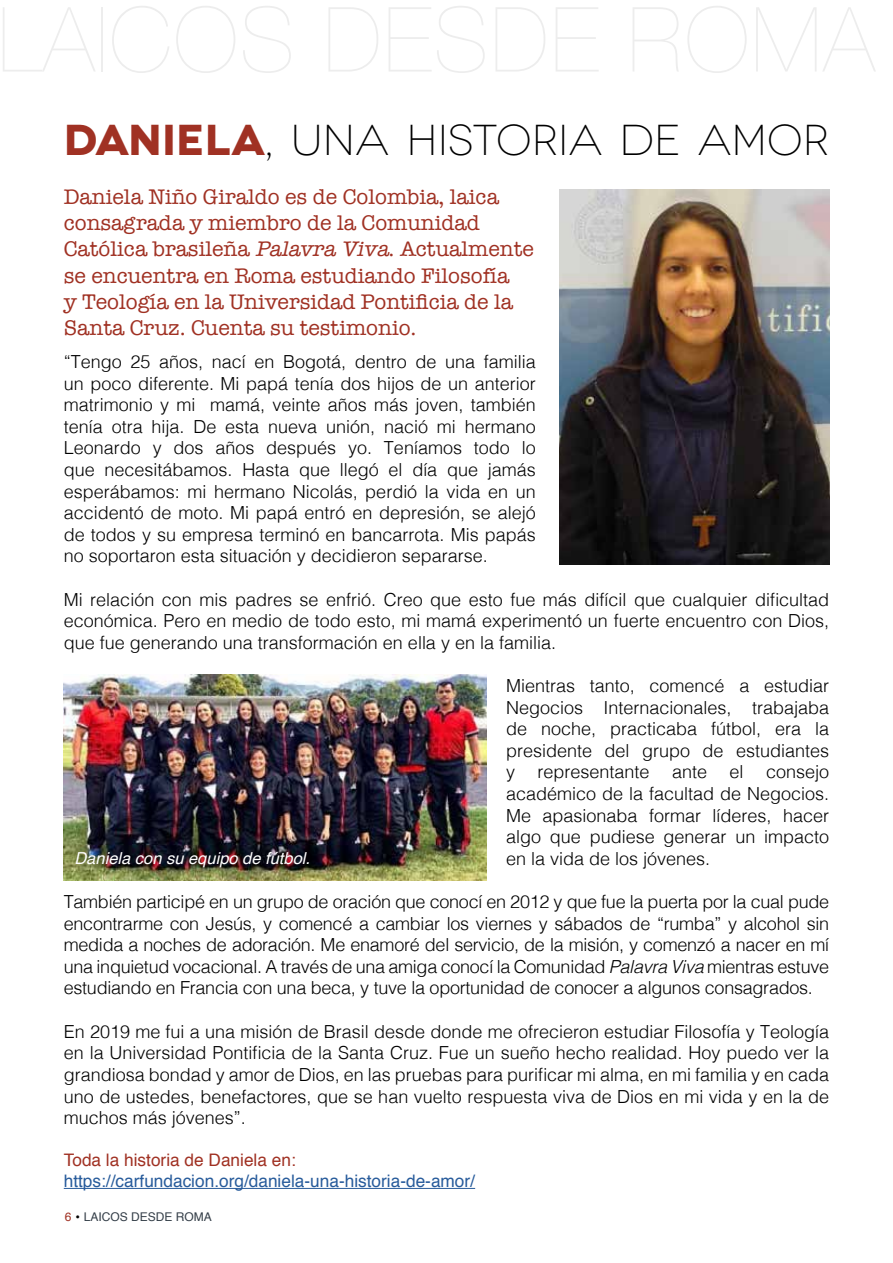
<style>
.page{position:relative;width:893px;height:1263px;background:#fff}
.page>*{position:absolute;margin:0;border:0;box-sizing:border-box;transform-origin:0 0}
.t1{font:300 43.2px "Novecentowide";color:#000}
.t2{font:21.75px/26.1px "American Typewriter";color:#a03123}
.t3{font:300 18px/21.6px "Helvetica";color:#000;text-align:justify}
.t4{font:17.25px "Helvetica";color:#275b9b}
.t5{font:17.25px "Helvetica";color:#a03123}
.t6{font:italic 16.5px "Helvetica";color:#fff}
.t7{font:12px "Helvetica";color:#343e48}
.s1{font-weight:700;color:#a03123}
.s2{font-style:italic}
.s3{color:#a03123}
.s4{font-family:"Gill Sans";font-weight:300;color:#000}
</style>
<div class="page">
<hr style="left:64px;top:1188px;width:411px;height:1px;background:#275b9b">
<img style="left:64px;top:674px;width:423px;height:207px">
<img style="left:559px;top:189px;width:270px;height:375px">
<h1 class="t1" style="left:64px;top:116px;width:767px"><span class="s1">DANIELA</span>, UNA HISTORIA DE AMOR</h1>
<p class="t2" style="left:64px;top:183px;width:472px">Daniela Niño Giraldo es de Colombia, laica consagrada y miembro de la Comunidad Católica brasileña <span class="s2">PalavraViva</span>. Actualmente se encuentra en Roma estudiando Filosofía<br>y Teología en la Universidad Pontificia de la Santa Cruz. Cuenta su testimonio.</p>
<p class="t3" style="left:64px;top:350px;width:474px">“Tengo 25 años, nací en Bogotá, dentro de una familia un poco diferente. Mi papá tenía dos hijos de un anterior matrimonio y mi mamá, veinte años más joven, también tenía otra hija. De esta nueva unión, nació mi hermano Leonardo y dos años después yo. Teníamos todo lo que necesitábamos. Hasta que llegó el día que jamás esperábamos: mi hermano Nicolás, perdió la vida en un accidentó de moto. Mi papá entró en depresión, se alejó de todos y su empresa terminó en bancarrota. Mis papás no soportaron esta situación y decidieron separarse.</p>
<p class="t3" style="left:64px;top:587px;width:767px">Mi relación con mis padres se enfrió. Creo que esto fue más difícil que cualquier dificultad económica. Pero en medio de todo esto, mi mamá experimentó un fuerte encuentro con Dios, que fue generando una transformación en ella y en la familia.</p>
<p class="t3" style="left:506px;top:674px;width:325px">Mientras tanto, comencé a estudiar Negocios Internacionales, trabajaba de noche, practicaba fútbol, era la presidente del grupo de estudiantes y</p>
<p class="t3" style="left:506px;top:760px;width:325px;text-indent:260px">consejo académico de la facultad de Negocios.<br>Me apasionaba formar líderes, hacer algo que pudiese generar un impacto en la vida de los jóvenes.</p>
<p class="t3" style="left:64px;top:890px;width:767px">También participé en un grupo de oración que conocí en 2012 y que fue la puerta por la cual pude encontrarme con Jesús, y comencé a cambiar los viernes y sábados de “rumba” y alcohol sin medida a noches de adoración. Me enamoré del servicio, de la misión, y comenzó a nacer en mí una inquietud vocacional. A través de una amiga conocí la Comunidad <span class="s2">Palavra Viva</span> mientras estuve estudiando en Francia con una beca, y tuve la oportunidad de conocer a algunos consagrados.</p>
<p class="t3" style="left:64px;top:1019px;width:767px">En 2019 me fui a una misión de Brasil desde donde me ofrecieron estudiar Filosofía y Teología en la Universidad Pontificia de la Santa Cruz. Fue un sueño hecho realidad. Hoy puedo ver la grandiosa bondad y amor de Dios, en las pruebas para purificar mi alma, en mi familia y en cada uno de ustedes, benefactores, que se han vuelto respuesta viva de Dios en mi vida y en la de muchos más jóvenes”.</p>
<p class="t5" style="left:64px;top:1147px;width:234px">Toda la historia de Daniela en:</p>
<p class="t4" style="left:64px;top:1168px;width:413px">https://carfundacion.org/daniela-una-historia-de-amor/</p>
<p class="t3" style="left:537px;top:760px;width:114px">representante</p>
<p class="t3" style="left:672px;top:760px;width:37px">ante</p>
<p class="t3" style="left:730px;top:760px;width:16px">el</p>
<p class="t6" style="left:74px;top:845px;width:237px">Daniela con su equipo de fútbol.</p>
<p class="t7" style="left:65px;top:1208px;width:148px"><span class="s3">6</span> <span class="s4">•</span> LAICOS DESDE ROMA</p>
</div>
